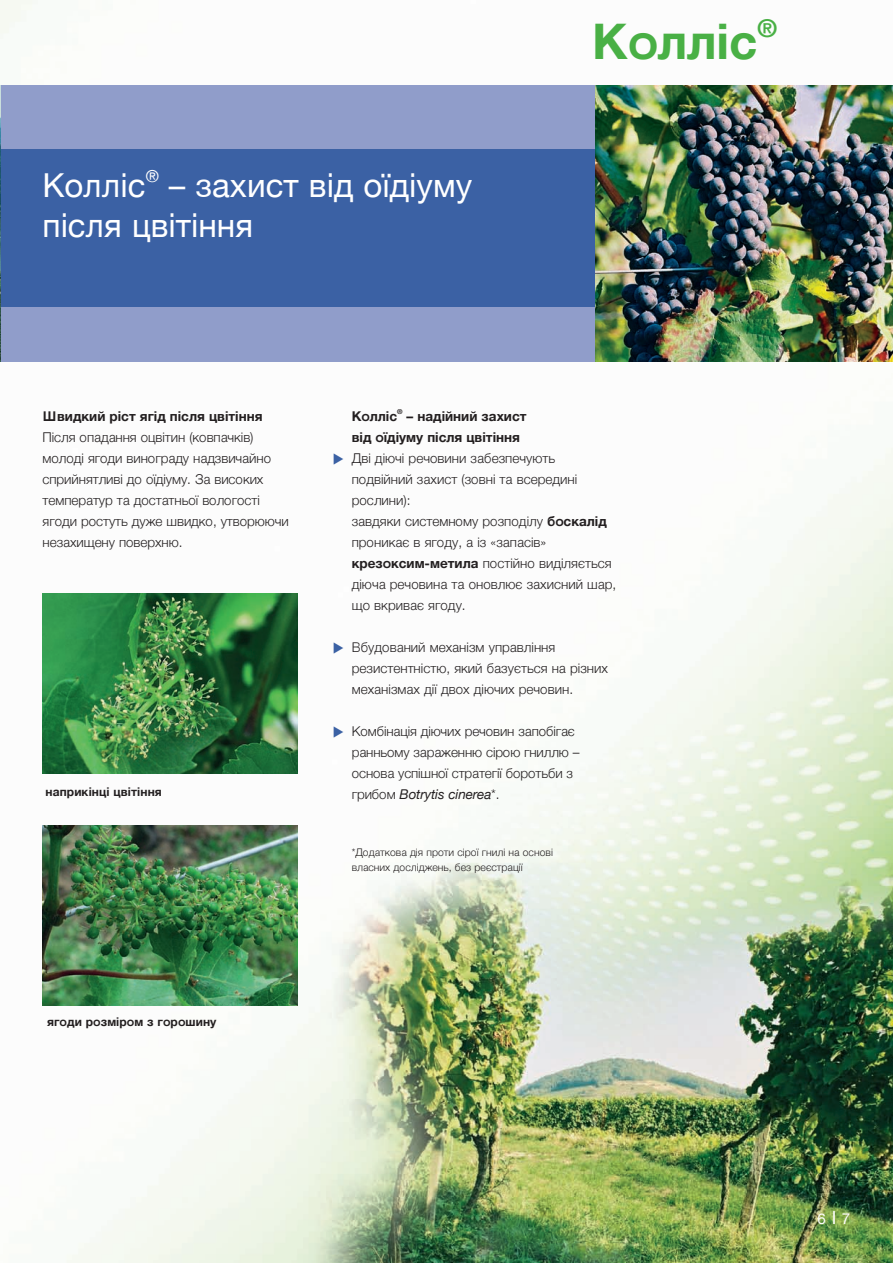
<style>
.page{position:relative;width:893px;height:1263px;background:#fff}
.page>*{position:absolute;margin:0;border:0;box-sizing:border-box;transform-origin:0 0}
.t1{font:700 49.05px "Helvetica Neue";color:#49b045}
.t2{font:33px/39.6px "Helvetica Neue";color:#fff}
.t3{font:16.5px "Helvetica Neue";color:#fff}
.t4{font:15px "Helvetica Neue";color:#fff}
.t5{font:300 13.5px/21px "Helvetica Neue";color:#231f20}
.t6{font:700 13.5px/21px "Helvetica Neue";color:#231f20}
.t7{font:700 12px "Helvetica Neue";letter-spacing:.01em;color:#231f20}
.t8{font:300 10.5px/15px "Helvetica Neue";color:#231f20}
.t9{font:700 6.75px "Helvetica Neue";color:#231f20}
.s1{font-weight:700}
.s2{font-weight:400;font-style:italic}
.s3{font-size:18px}
</style>
<div class="page">
<img style="left:0;top:0;width:893px;height:1263px">
<div style="left:0;top:85px;width:893px;height:276px;background:#909dca"></div>
<div style="left:0;top:149px;width:893px;height:157px;background:#3b61a4"></div>
<img style="left:0;top:85px;width:1px;height:276px">
<img style="left:595px;top:85px;width:298px;height:276px">
<img style="left:43px;top:594px;width:255px;height:180px">
<img style="left:43px;top:825px;width:255px;height:180px">
<svg style="left:334px;top:454px;width:9px;height:11px"></svg>
<svg style="left:334px;top:642px;width:9px;height:11px"></svg>
<svg style="left:334px;top:727px;width:9px;height:11px"></svg>
<h2 class="t2" style="left:43px;top:165px;width:105px">Колліс</h2>
<p class="t3" style="left:146px;top:167px;width:15px">®</p>
<h2 class="t2" style="left:43px;top:165px;width:431px;text-indent:126px">– захист від оїдіуму після цвітіння</h2>
<h1 class="t1" style="left:592px;top:11px;width:186px">Колліс<sup>®</sup></h1>
<p class="t6" style="left:43px;top:405px;width:222px">Швидкий ріст ягід після цвітіння</p>
<p class="t5" style="left:43px;top:426px;width:248px">Після опадання оцвітин (ковпачків) молоді ягоди винограду надзвичайно сприйнятливі до оїдіуму. За високих температур та достатньої вологості ягоди ростуть дуже швидко, утворюючи незахищену поверхню.</p>
<p class="t7" style="left:46px;top:785px;width:118px">наприкінці цвітіння</p>
<p class="t7" style="left:47px;top:1014px;width:171px">ягоди розміром з горошину</p>
<p class="t6" style="left:352px;top:405px;width:47px">Колліс</p>
<p class="t9" style="left:397px;top:408px;width:7px">®</p>
<p class="t6" style="left:352px;top:405px;width:176px;text-indent:55px">– надійний захист від оїдіуму після цвітіння</p>
<p class="t5" style="left:352px;top:447px;width:266px">Дві діючі речовини забезпечують подвійний захист (зовні та всередині рослини):<br>завдяки системному розподілу <span class="s1">боскалід </span>проникає в ягоду, а із «запасів» <span class="s1">крезоксим-метила</span> постійно виділяється діюча речовина та оновлює захисний шар, що вкриває ягоду.</p>
<p class="t5" style="left:352px;top:636px;width:258px">Вбудований механізм управління резистентністю, який базується на різних механізмах дії двох діючих речовин.</p>
<p class="t5" style="left:352px;top:720px;width:229px">Комбінація діючих речовин запобігає ранньому зараженню сірою гниллю – основа успішної стратегії боротьби з грибом <span class="s2">Botrytis cinerea</span>*.</p>
<p class="t8" style="left:352px;top:844px;width:203px">*Додаткова дія проти сірої гнилі на основі власних досліджень, без реєстрації</p>
<p class="t4" style="left:817px;top:1209px;width:34px">6 <span class="s3">І</span> 7</p>
</div>
